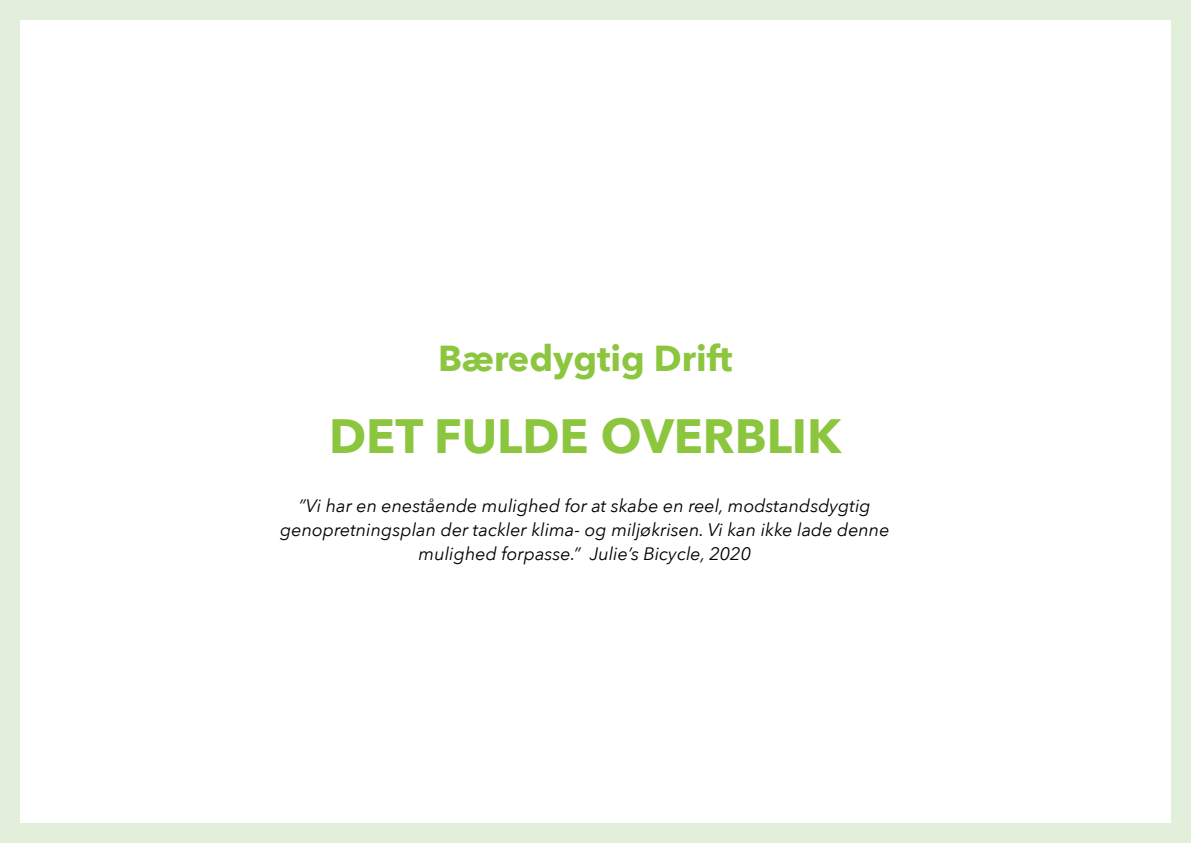
<style>
.page{position:relative;width:1191px;height:843px;background:#fff}
.page>*{position:absolute;margin:0;border:0;box-sizing:border-box;transform-origin:0 0}
.t1{font:700 48px "Avenir Next";color:#8cc63f}
.t2{font:700 36px "Avenir Next";color:#8cc63f}
.t3{font:italic 18px/24px "Avenir Next";color:#000;text-align:center}
</style>
<div class="page">
<div style="left:0;top:0;width:1191px;height:20px;background:#e2efda"></div>
<div style="left:0;top:823px;width:1191px;height:19px;background:#e2efda"></div>
<div style="left:1171px;top:17px;width:20px;height:811px;background:#e2efda"></div>
<div style="left:0;top:17px;width:20px;height:811px;background:#e2efda"></div>
<h2 class="t2" style="left:438px;top:334px;width:296px">Bæredygtig Drift</h2>
<h1 class="t1" style="left:329px;top:404px;width:514px">DET FULDE OVERBLIK</h1>
<p class="t3" style="left:280px;top:493px;width:611px">”Vi har en enestående mulighed for at skabe en reel, modstandsdygtig genopretningsplan der tackler klima- og miljøkrisen. Vi kan ikke lade denne mulighed forpasse.” Julie’s Bicycle, 2020</p>
</div>
